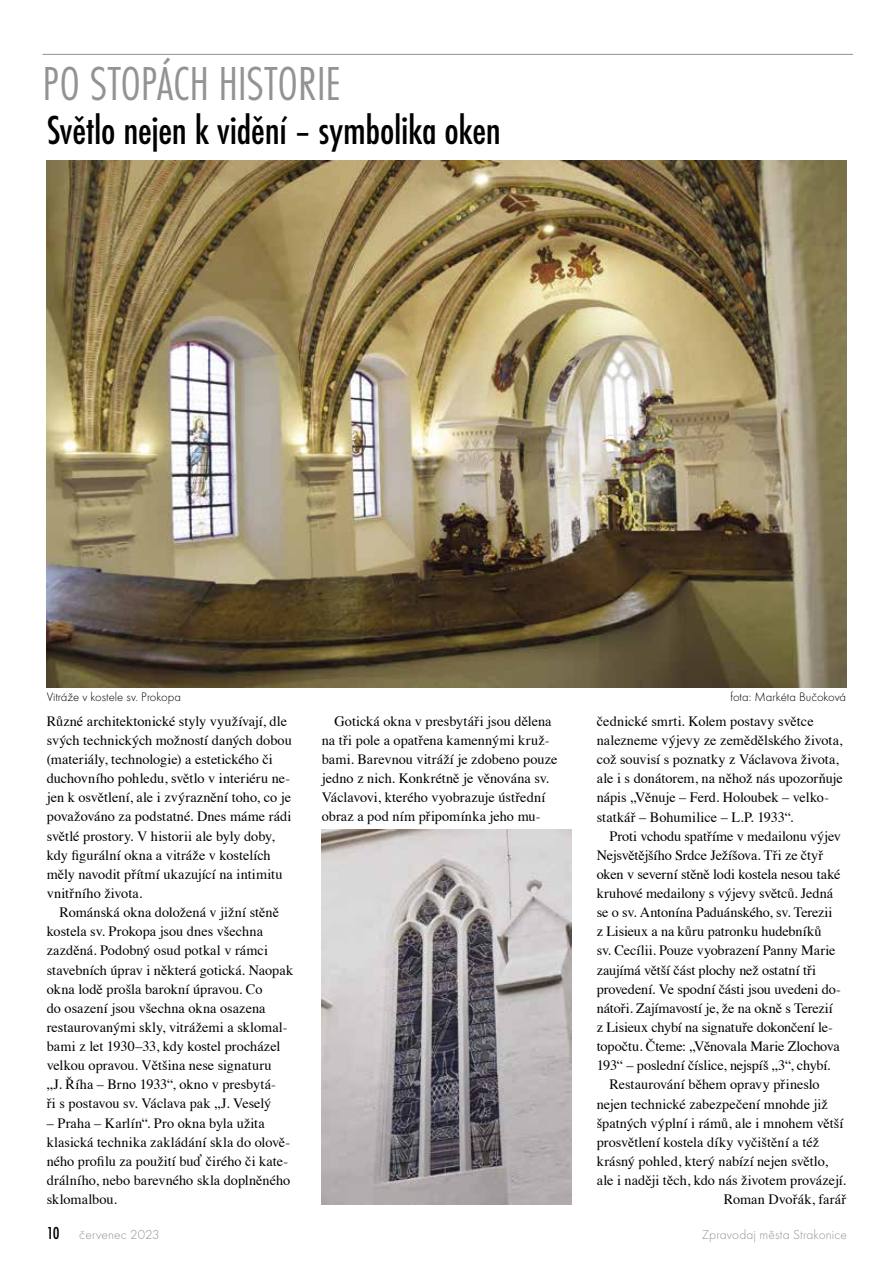
<style>
.page{position:relative;width:893px;height:1263px;background:#fff}
.page>*{position:absolute;margin:0;border:0;box-sizing:border-box;transform-origin:0 0}
.t1{font:49.5px "Futura TOT Ligh Cond";letter-spacing:.005em;color:#939393}
.t2{font:500 condensed 42px "Futura TOT";letter-spacing:-.005em;color:#000}
.t3{font:14.25px/19.2px "Times";color:#000}
.t4{font:13.5px "Futura TOT Ligh";letter-spacing:.01em;color:#939393}
.t5{font:12.75px "Futura TOT Ligh";color:#000}
.s1{font-family:"Futura TOT";font-weight:500;font-stretch:condensed;font-size:18px;color:#000}
</style>
<div class="page">
<hr style="left:43px;top:54px;width:810px;height:1px;background:#939393">
<img style="left:47px;top:160px;width:799px;height:527px">
<img style="left:322px;top:830px;width:249px;height:374px">
<h1 class="t1" style="left:43px;top:55px;width:299px">PO STOPÁCH HISTORIE</h1>
<h2 class="t2" style="left:47px;top:107px;width:456px">Světlo nejen k vidění – symbolika oken</h2>
<p class="t5" style="left:47px;top:690px;width:136px">Vitráže v kostele sv. Prokopa</p>
<p class="t5" style="left:730px;top:690px;width:117px">fota: Markéta Bučoková</p>
<p class="t3" style="left:47px;top:710px;width:247px">Různé architektonické styly využívají, dle svých technických možností daných dobou (materiály, technologie) a estetického či duchovního pohledu, světlo v interiéru ne&shy;jen k osvětlení, ale i zvýraznění toho, co je považováno za podstatné. Dnes máme rádi světlé prostory. V historii ale byly doby, kdy figurální okna a vitráže v kostelích měly navodit přítmí ukazující na intimitu vnitřního života.</p>
<p class="t3" style="left:47px;top:901px;width:248px;text-indent:13px">Románská okna doložená v jižní stěně kostela sv. Prokopa jsou dnes všechna zazděná. Podobný osud potkal v rámci stavebních úprav i některá gotická. Naopak okna lodě prošla barokní úpravou. Co<br>do osazení jsou všechna okna osazena restaurovanými skly, vitrážemi a sklomal&shy;bami z let 1930–33, kdy kostel procházel velkou opravou. Většina nese signaturu<br>„J. Říha – Brno 1933“, okno v presbytá-<br>ři s postavou sv. Václava pak „J. Veselý</p>
<p class="t3" style="left:47px;top:1112px;width:245px">– Praha – Karlín“. Pro okna byla užita klasická technika zakládání skla do olově&shy;ného profilu za použití buď čirého či kate&shy;drálního, nebo barevného skla doplněného sklomalbou.</p>
<p class="t3" style="left:322px;top:710px;width:237px;text-indent:13px">Gotická okna v presbytáři jsou dělena na tři pole a opatřena kamennými kruž&shy;bami. Barevnou vitráží je zdobeno pouze jedno z nich. Konkrétně je věnována sv.<br>Václavovi, kterého vyobrazuje ústřední obraz a pod ním připomínka jeho mu-</p>
<p class="t3" style="left:597px;top:710px;width:248px">čednické smrti. Kolem postavy světce nalezneme výjevy ze zemědělského života, což souvisí s poznatky z Václavova života, ale i s donátorem, na něhož nás upozorňuje nápis „Věnuje – Ferd. Holoubek – velko&shy;statkář – Bohumilice – L.P. 1933“.</p>
<p class="t3" style="left:609px;top:825px;width:233px">Proti vchodu spatříme v medailonu výjev</p>
<p class="t3" style="left:597px;top:844px;width:228px">Nejsvětějšího Srdce Ježíšova. Tři ze čtyř</p>
<p class="t3" style="left:597px;top:863px;width:245px">oken v severní stěně lodi kostela nesou také</p>
<p class="t3" style="left:597px;top:882px;width:238px">kruhové medailony s výjevy světců. Jedná</p>
<p class="t3" style="left:597px;top:901px;width:237px">se o sv. Antonína Paduánského, sv. Terezii</p>
<p class="t3" style="left:597px;top:921px;width:226px">z Lisieux a na kůru patronku hudebníků</p>
<p class="t3" style="left:597px;top:940px;width:240px">sv. Cecílii. Pouze vyobrazení Panny Marie</p>
<p class="t3" style="left:597px;top:959px;width:221px">zaujímá větší část plochy než ostatní tři</p>
<p class="t3" style="left:597px;top:978px;width:246px">provedení. Ve spodní části jsou uvedeni do-</p>
<p class="t3" style="left:597px;top:997px;width:238px">nátoři. Zajímavostí je, že na okně s Terezií</p>
<p class="t3" style="left:597px;top:1016px;width:238px">z Lisieux chybí na signatuře dokončení le-</p>
<p class="t3" style="left:597px;top:1035px;width:245px">topočtu. Čteme: „Věnovala Marie Zlochova</p>
<p class="t3" style="left:597px;top:1055px;width:235px">193“ – poslední číslice, nejspíš „3“, chybí.</p>
<p class="t3" style="left:609px;top:1074px;width:212px">Restaurování během opravy přineslo</p>
<p class="t3" style="left:597px;top:1093px;width:233px">nejen technické zabezpečení mnohde již</p>
<p class="t3" style="left:597px;top:1112px;width:248px">špatných výplní i rámů, ale i mnohem větší</p>
<p class="t3" style="left:597px;top:1131px;width:224px">prosvětlení kostela díky vyčištění a též</p>
<p class="t3" style="left:597px;top:1150px;width:233px">krásný pohled, který nabízí nejen světlo,</p>
<p class="t3" style="left:597px;top:1169px;width:251px">ale i naději těch, kdo nás životem provázejí.</p>
<p class="t3" style="left:724px;top:1189px;width:124px">Roman Dvořák, farář</p>
<p class="t4" style="left:47px;top:1227px;width:114px"><span class="s1">10</span> červenec 2023</p>
<p class="t4" style="left:702px;top:1227px;width:147px">Zpravodaj města Strakonice</p>
</div>
